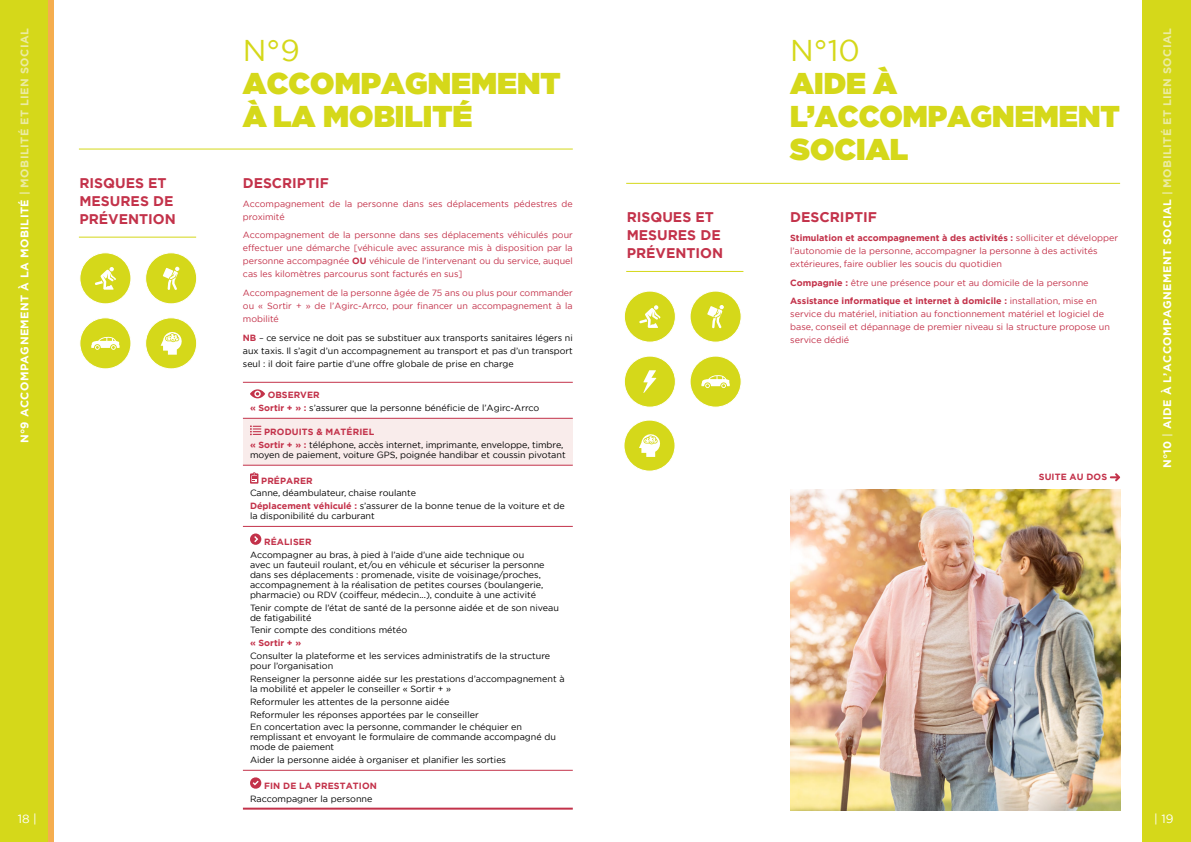
<style>
.page{position:relative;width:1191px;height:842px;background:#fff}
.page>*{position:absolute;margin:0;border:0;box-sizing:border-box;transform-origin:0 0}
.t1{font:900 30px/33px "Gotham";color:#d5d81a}
.t2{font:30px "Gotham";color:#d5d81a}
.t3{font:700 14px/18px "Gotham";color:#c3324a}
.t4{font:12px "Gotham";color:#fff}
.t5{font:700 11px "Gotham";letter-spacing:.04em;color:#fff}
.t6{font:9px/10px "Gotham";color:#000}
.t7{font:9px/13px "Gotham";color:#c3324a}
.t8{font:700 9px "Gotham";letter-spacing:.015em;color:#c3324a}
.s1{color:#ebeba2}
.s2{font-weight:700}
.s3{font-weight:700;color:#c3324a}
</style>
<div class="page">
<div style="left:1142px;top:0;width:49px;height:842px;background:#d5d81a"></div>
<div style="left:243px;top:418px;width:330px;height:47px;background:#f9eceb"></div>
<hr style="left:243px;top:418px;width:330px;height:1px;background:#c3324a">
<hr style="left:243px;top:465px;width:330px;height:1px;background:#c3324a">
<hr style="left:243px;top:526px;width:330px;height:1px;background:#c3324a">
<hr style="left:243px;top:770px;width:330px;height:1px;background:#c3324a">
<hr style="left:243px;top:808px;width:330px;height:2px;background:#c3324a">
<hr style="left:243px;top:382px;width:330px;height:1px;background:#c3324a">
<svg style="left:250px;top:389px;width:15px;height:9px"></svg>
<svg style="left:250px;top:425px;width:11px;height:10px"></svg>
<svg style="left:250px;top:472px;width:8px;height:12px"></svg>
<svg style="left:250px;top:533px;width:11px;height:12px"></svg>
<svg style="left:250px;top:777px;width:12px;height:12px"></svg>
<hr style="left:79px;top:237px;width:117px;height:1px;background:#d5d81a">
<div style="left:80px;top:253px;width:51px;height:51px;background:#d5d81a;border-radius:50%"></div>
<div style="left:79px;top:252px;width:52px;height:52px;border:1px solid #fff;border-radius:50%"></div>
<svg style="left:95px;top:267px;width:21px;height:23px"></svg>
<div style="left:146px;top:253px;width:51px;height:51px;background:#d5d81a;border-radius:50%"></div>
<div style="left:145px;top:252px;width:52px;height:52px;border:1px solid #fff;border-radius:50%"></div>
<svg style="left:163px;top:267px;width:16px;height:23px"></svg>
<div style="left:80px;top:318px;width:51px;height:51px;background:#d5d81a;border-radius:50%"></div>
<div style="left:79px;top:317px;width:52px;height:52px;border:1px solid #fff;border-radius:50%"></div>
<svg style="left:91px;top:336px;width:29px;height:14px"></svg>
<div style="left:146px;top:318px;width:51px;height:51px;background:#d5d81a;border-radius:50%"></div>
<div style="left:145px;top:317px;width:52px;height:52px;border:1px solid #fff;border-radius:50%"></div>
<svg style="left:161px;top:332px;width:21px;height:23px"></svg>
<hr style="left:79px;top:149px;width:494px;height:1px;background:#d5d81a">
<hr style="left:626px;top:271px;width:117px;height:1px;background:#d5d81a">
<div style="left:624px;top:291px;width:51px;height:51px;background:#d5d81a;border-radius:50%"></div>
<div style="left:624px;top:291px;width:52px;height:52px;border:1px solid #fff;border-radius:50%"></div>
<svg style="left:639px;top:305px;width:21px;height:23px"></svg>
<div style="left:690px;top:291px;width:51px;height:51px;background:#d5d81a;border-radius:50%"></div>
<div style="left:689px;top:291px;width:52px;height:52px;border:1px solid #fff;border-radius:50%"></div>
<svg style="left:707px;top:305px;width:17px;height:23px"></svg>
<div style="left:624px;top:356px;width:51px;height:51px;background:#d5d81a;border-radius:50%"></div>
<div style="left:624px;top:356px;width:52px;height:52px;border:1px solid #fff;border-radius:50%"></div>
<svg style="left:643px;top:370px;width:13px;height:23px"></svg>
<div style="left:690px;top:356px;width:51px;height:51px;background:#d5d81a;border-radius:50%"></div>
<div style="left:689px;top:356px;width:52px;height:52px;border:1px solid #fff;border-radius:50%"></div>
<svg style="left:701px;top:375px;width:29px;height:13px"></svg>
<hr style="left:626px;top:183px;width:494px;height:1px;background:#d5d81a">
<img style="left:790px;top:489px;width:330px;height:322px">
<div style="left:624px;top:420px;width:51px;height:51px;background:#d5d81a;border-radius:50%"></div>
<div style="left:623px;top:420px;width:52px;height:52px;border:1px solid #fff;border-radius:50%"></div>
<svg style="left:639px;top:434px;width:21px;height:23px"></svg>
<div style="left:0;top:0;width:48px;height:842px;background:#d5d81a"></div>
<div style="left:48px;top:0;width:6px;height:842px;background:#f5ad4f"></div>
<svg style="left:1109px;top:473px;width:11px;height:8px"></svg>
<p class="t5" style="left:18px;top:443px;width:416px;rotate:-90deg">N°9 ACCOMPAGNEMENT À LA MOBILITÉ <span class="s1">| MOBILITÉ ET LIEN SOCIAL</span></p>
<h2 class="t3" style="left:79px;top:174px;width:98px">RISQUES ET<br>MESURES DE<br>PRÉVENTION</h2>
<h3 class="t4" style="left:18px;top:811px;width:21px">18 |</h3>
<h1 class="t2" style="left:243px;top:31px;width:58px">N°9</h1>
<h1 class="t1" style="left:243px;top:66px;width:319px">ACCOMPAGNEMENT<br>À LA MOBILITÉ</h1>
<h2 class="t3" style="left:243px;top:174px;width:87px">DESCRIPTIF</h2>
<p class="t7" style="left:243px;top:197px;width:331px">Accompagnement de la personne dans ses déplacements pédestres de proximité</p>
<p class="t7" style="left:243px;top:229px;width:331px;text-align:justify">Accompagnement de la personne dans ses déplacements véhiculés pour effectuer une démarche [véhicule avec assurance mis à disposition par la personne accompagnée <span class="s2">OU</span> véhicule de l’intervenant ou du service, auquel cas les kilomètres parcourus sont facturés en sus]</p>
<p class="t7" style="left:243px;top:286px;width:331px;text-align:justify">Accompagnement de la personne âgée de 75 ans ou plus pour commander ou « Sortir + » de l’Agirc-Arrco, pour financer un accompagnement à la mobilité</p>
<p class="t6" style="left:243px;top:331px;width:331px;line-height:13px;text-align:justify"><span class="s3">NB</span> – ce service ne doit pas se substituer aux transports sanitaires légers ni aux taxis. Il s’agit d’un accompagnement au transport et pas d’un transport seul : il doit faire partie d’une offre globale de prise en charge</p>
<p class="t6" style="left:250px;top:389px;width:291px;line-height:12.8px;text-indent:18px"><span class="s3">OBSERVER<br>« Sortir + » :</span> s’assurer que la personne bénéficie de l’Agirc-Arrco</p>
<p class="t6" style="left:250px;top:425px;width:315px;line-height:12.8px;text-indent:14px"><span class="s3">PRODUITS &amp; MATÉRIEL<br>« Sortir + » :</span> téléphone, accès internet, imprimante, enveloppe, timbre,</p>
<p class="t6" style="left:250px;top:450px;width:317px">moyen de paiement, voiture GPS, poignée handibar et coussin pivotant</p>
<p class="t8" style="left:261px;top:475px;width:53px">PRÉPARER</p>
<p class="t6" style="left:250px;top:487px;width:316px;line-height:12.8px">Canne, déambulateur, chaise roulante<br><span class="s3">Déplacement véhiculé :</span> s’assurer de la bonne tenue de la voiture et de</p>
<p class="t6" style="left:250px;top:511px;width:126px">la disponibilité du carburant</p>
<p class="t8" style="left:264px;top:536px;width:49px">RÉALISER</p>
<p class="t6" style="left:250px;top:549px;width:296px">Accompagner au bras, à pied à l’aide d’une aide technique ou avec un fauteuil roulant, et/ou en véhicule et sécuriser la personne dans ses déplacements : promenade, visite de voisinage/proches, accompagnement à la réalisation de petites courses (boulangerie, pharmacie) ou RDV (coiffeur, médecin...), conduite à une activité</p>
<p class="t6" style="left:250px;top:602px;width:310px">Tenir compte de l’état de santé de la personne aidée et de son niveau de fatigabilité</p>
<p class="t6" style="left:250px;top:625px;width:159px">Tenir compte des conditions météo</p>
<p class="t8" style="left:250px;top:638px;width:53px">« Sortir + »</p>
<p class="t6" style="left:250px;top:651px;width:302px">Consulter la plateforme et les services administratifs de la structure pour l’organisation</p>
<p class="t6" style="left:250px;top:673px;width:316px">Renseigner la personne aidée sur les prestations d’accompagnement à la mobilité et appeler le conseiller « Sortir + »</p>
<p class="t6" style="left:250px;top:695px;width:273px;line-height:12.8px">Reformuler les attentes de la personne aidée<br>Reformuler les réponses apportées par le conseiller<br>En concertation avec la personne, commander le chéquier en</p>
<p class="t6" style="left:250px;top:732px;width:307px">remplissant et envoyant le formulaire de commande accompagné du mode de paiement</p>
<p class="t6" style="left:250px;top:755px;width:258px">Aider la personne aidée à organiser et planifier les sorties</p>
<p class="t8" style="left:264px;top:780px;width:114px">FIN DE LA PRESTATION</p>
<p class="t6" style="left:250px;top:793px;width:124px">Raccompagner la personne</p>
<h2 class="t3" style="left:626px;top:208px;width:98px">RISQUES ET<br>MESURES DE<br>PRÉVENTION</h2>
<h1 class="t2" style="left:790px;top:31px;width:71px">N°10</h1>
<h1 class="t1" style="left:790px;top:66px;width:331px">AIDE À<br>L’ACCOMPAGNEMENT<br>SOCIAL</h1>
<h2 class="t3" style="left:790px;top:208px;width:88px">DESCRIPTIF</h2>
<p class="t7" style="left:790px;top:231px;width:329px"><span class="s2">Stimulation et accompagnement à des activités :</span> solliciter et développer l’autonomie de la personne, accompagner la personne à des activités extérieures, faire oublier les soucis du quotidien</p>
<p class="t7" style="left:790px;top:273px;width:308px;line-height:18.7px"><span class="s2">Compagnie :</span> être une présence pour et au domicile de la personne<br><span class="s2">Assistance informatique et internet à domicile :</span> installation, mise en</p>
<p class="t7" style="left:790px;top:308px;width:321px">service du matériel, initiation au fonctionnement matériel et logiciel de base, conseil et dépannage de premier niveau si la structure propose un service dédié</p>
<p class="t8" style="left:1038px;top:472px;width:70px">SUITE AU DOS</p>
<p class="t5" style="left:1160px;top:468px;width:441px;rotate:-90deg">N°10 <span class="s1">|</span> AIDE À L’ACCOMPAGNEMENT SOCIAL <span class="s1">| MOBILITÉ ET LIEN SOCIAL</span></p>
<h3 class="t4" style="left:1154px;top:811px;width:21px">| 19</h3>
</div>
